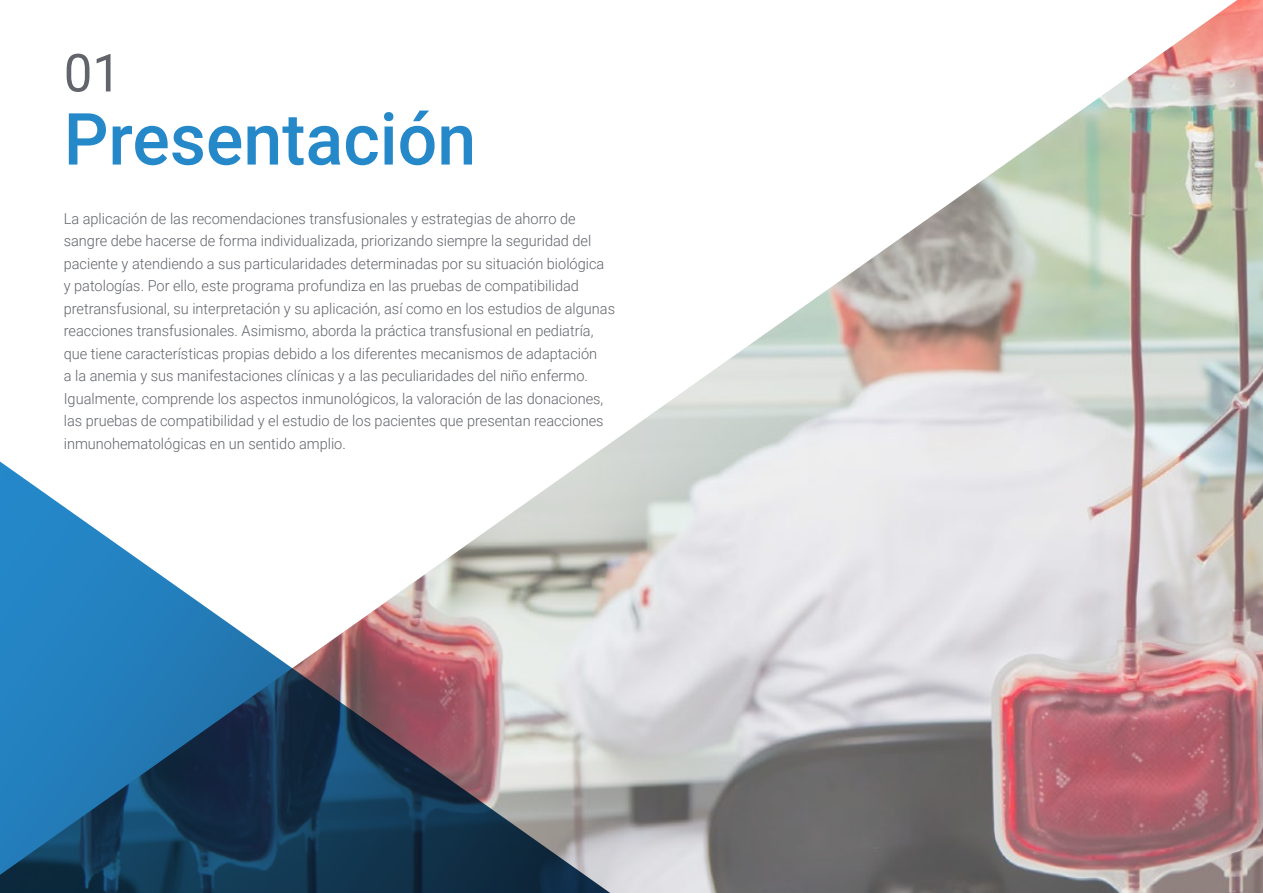
<style>
.page{position:relative;width:1263px;height:893px;background:#fff}
.page>*{position:absolute;margin:0;border:0;box-sizing:border-box;transform-origin:0 0}
.t1{font:500 72px "Roboto";color:#2488c9}
.t2{font:52.5px "Roboto";color:#61646a}
.t3{font:300 15px/22.5px "Roboto";color:#61646a}
</style>
<div class="page">
<img style="left:607px;top:0;width:656px;height:893px">
<svg style="left:0;top:446px;width:640px;height:447px"></svg>
<h2 class="t2" style="left:64px;top:36px;width:59px">01</h2>
<h1 class="t1" style="left:64px;top:89px;width:414px">Presentación</h1>
<p class="t3" style="left:64px;top:207px;width:553px">La aplicación de las recomendaciones transfusionales y estrategias de ahorro de sangre debe hacerse de forma individualizada, priorizando siempre la seguridad del paciente y atendiendo a sus particularidades determinadas por su situación biológica<br>y patologías. Por ello, este programa profundiza en las pruebas de compatibilidad pretransfusional, su interpretación y su aplicación, así como en los estudios de algunas reacciones transfusionales. Asimismo, aborda la práctica transfusional en pediatría, que tiene características propias debido a los diferentes mecanismos de adaptación<br>a la anemia y sus manifestaciones clínicas y a las peculiaridades del niño enfermo.<br>Igualmente, comprende los aspectos inmunológicos, la valoración de las donaciones, las pruebas de compatibilidad y el estudio de los pacientes que presentan reacciones inmunohematológicas en un sentido amplio.</p>
</div>
